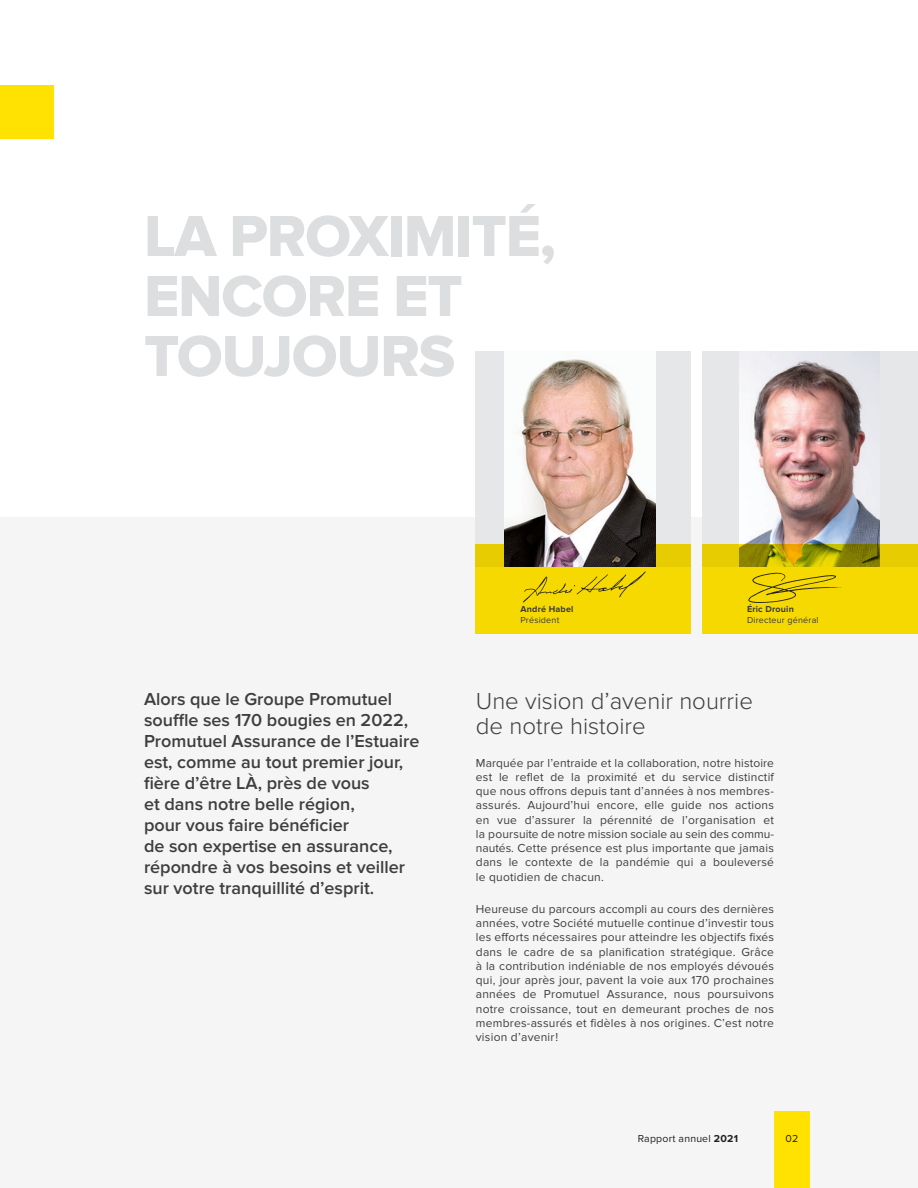
<style>
.page{position:relative;width:918px;height:1188px;background:#fff}
.page>*{position:absolute;margin:0;border:0;box-sizing:border-box;transform-origin:0 0}
.t1{font:60px/60px "Proxima Nova Extrabld";letter-spacing:-.02em;color:#dddee0}
.t2{font:300 24px/25.5px "Proxima Nova";color:#3e3e3f}
.t3{font:600 18px/21px "Proxima Nova";color:#3e3e3f}
.t4{font:12px/14.2px "Proxima Nova";letter-spacing:.02em;color:#3e3e3f;text-align:justify}
.t5{font:10.5px "Proxima Nova";letter-spacing:.02em;color:#231f20}
.t6{font:9px "Proxima Nova";letter-spacing:.02em;color:#3e3e3f}
.t7{font:700 9px "Proxima Nova";letter-spacing:.02em;color:#3e3e3f}
.s1{font-weight:700}
</style>
<div class="page">
<div style="left:0;top:518px;width:918px;height:670px;background:#f5f5f6"></div>
<div style="left:476px;top:351px;width:216px;height:216px;background:#e6e7e9"></div>
<div style="left:702px;top:351px;width:216px;height:216px;background:#e6e7e9"></div>
<img style="left:739px;top:351px;width:141px;height:193px">
<div style="left:476px;top:544px;width:216px;height:90px;background:linear-gradient(to bottom,#e9ce00,#fadd00)"></div>
<img style="left:521px;top:571px;width:126px;height:32px">
<svg style="left:702px;top:544px;width:216px;height:90px;background:#e2c900"></svg>
<img style="left:747px;top:573px;width:95px;height:30px">
<img style="left:504px;top:351px;width:152px;height:216px">
<div style="left:0;top:86px;width:54px;height:54px;background:#ffe201"></div>
<div style="left:774px;top:1112px;width:36px;height:76px;background:#ffe201"></div>
<h1 class="t1" style="left:144px;top:208px;width:413px">LA PROXIMITÉ,<br>ENCORE ET<br>TOUJOURS</h1>
<p class="t7" style="left:520px;top:604px;width:54px">André Habel</p>
<p class="t6" style="left:520px;top:614px;width:40px">Président</p>
<p class="t7" style="left:747px;top:604px;width:48px">Éric Drouin</p>
<p class="t6" style="left:747px;top:614px;width:73px">Directeur général</p>
<p class="t3" style="left:144px;top:689px;width:277px">Alors que le Groupe Promutuel souffle ses 170 bougies en 2022,<br>Promutuel Assurance de l’Estuaire est, comme au tout premier jour, fière d’être LÀ, près de vous<br>et dans notre belle région,<br>pour vous faire bénéficier<br>de son expertise en assurance, répondre à vos besoins et veiller sur votre tranquillité d’esprit.</p>
<h2 class="t2" style="left:476px;top:689px;width:279px">Une vision d’avenir nourrie de notre histoire</h2>
<p class="t4" style="left:476px;top:756px;width:300px">Marquée par l’entraide et la collaboration, notre histoire est le reflet de la proximité et du service distinctif que nous offrons depuis tant d’années à nos membres&shy;assurés. Aujourd’hui encore, elle guide nos actions en vue d’assurer la pérennité de l’organisation et la poursuite de notre mission sociale au sein des commu&shy;nautés. Cette présence est plus importante que jamais dans le contexte de la pandémie qui a bouleversé le quotidien de chacun.</p>
<p class="t4" style="left:476px;top:902px;width:300px">Heureuse du parcours accompli au cours des dernières années, votre Société mutuelle continue d’investir tous les efforts nécessaires pour atteindre les objectifs fixés dans le cadre de sa planification stratégique. Grâce à la contribution indéniable de nos employés dévoués qui, jour après jour, pavent la voie aux 170 prochaines années de Promutuel Assurance, nous poursuivons notre croissance, tout en demeurant proches de nos membres-assurés et fidèles à nos origines. C’est notre vision d’avenir !</p>
<p class="t5" style="left:638px;top:1133px;width:102px">Rapport annuel <span class="s1">2021</span></p>
<p class="t5" style="left:786px;top:1133px;width:14px">02</p>
</div>
